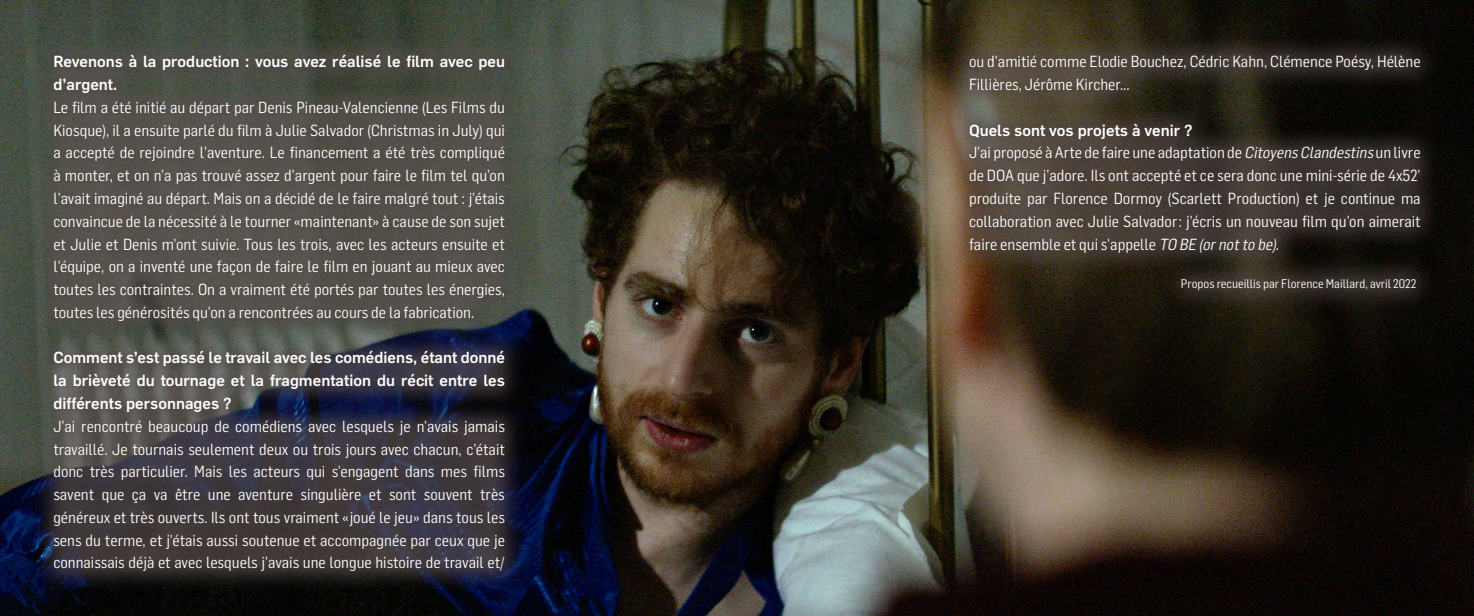
<style>
.page{position:relative;width:1474px;height:616px;background:#fff}
.page>*{position:absolute;margin:0;border:0;box-sizing:border-box;transform-origin:0 0}
.t1{font:15.75px/22.8px "Flama Semicondensed";color:#fff;text-align:justify}
.t2{font:500 15.75px/22.8px "Flama";color:#fff}
.t3{font:12.25px "Flama Semicondensed";color:#fff}
.s1{font-style:italic}
</style>
<div class="page">
<img style="left:0;top:0;width:1473px;height:615px">
<div style="left:32px;top:33px;width:495px;height:560px;background:#625654;opacity:.84"></div>
<svg style="left:947px;top:33px;width:495px;height:242px;background:#3a3229"></svg>
<svg style="left:1159px;top:256px;width:278px;height:55px;background:#252018"></svg>
<p class="t2" style="left:53px;top:49px;width:453px">Revenons à la production : vous avez réalisé le film avec peu d’argent.</p>
<p class="t1" style="left:53px;top:95px;width:453px">Le film a été initié au départ par Denis Pineau-Valencienne (Les Films du Kiosque), il a ensuite parlé du film à Julie Salvador (Christmas in July) qui a accepté de rejoindre l’aventure. Le financement a été très compliqué à monter, et on n’a pas trouvé assez d’argent pour faire le film tel qu’on l’avait imaginé au départ. Mais on a décidé de le faire malgré tout : j’étais convaincue de la nécessité à le tourner « maintenant » à cause de son sujet et Julie et Denis m’ont suivie. Tous les trois, avec les acteurs ensuite et l’équipe, on a inventé une façon de faire le film en jouant au mieux avec toutes les contraintes. On a vraiment été portés par toutes les énergies, toutes les générosités qu’on a rencontrées au cours de la fabrication.</p>
<p class="t2" style="left:53px;top:345px;width:453px;text-align:justify">Comment s’est passé le travail avec les comédiens, étant donné la brièveté du tournage et la fragmentation du récit entre les différents personnages ?</p>
<p class="t1" style="left:53px;top:414px;width:453px">J’ai rencontré beaucoup de comédiens avec lesquels je n’avais jamais travaillé. Je tournais seulement deux ou trois jours avec chacun, c’était donc très particulier. Mais les acteurs qui s’engagent dans mes films savent que ça va être une aventure singulière et sont souvent très généreux et très ouverts. Ils ont tous vraiment « joué le jeu » dans tous les sens du terme, et j’étais aussi soutenue et accompagnée par ceux que je connaissais déjà et avec lesquels j’avais une longue histoire de travail et/</p>
<p class="t1" style="left:969px;top:50px;width:453px">ou d’amitié comme Elodie Bouchez, Cédric Kahn, Clémence Poésy, Hélène<br>Fillières, Jérôme Kircher...</p>
<p class="t2" style="left:969px;top:117px;width:225px">Quels sont vos projets à venir ?</p>
<p class="t1" style="left:969px;top:141px;width:453px">J’ai proposé à Arte de faire une adaptation de <span class="s1">Citoyens Clandestins</span> un livre de DOA que j’adore. Ils ont accepté et ce sera donc une mini-série de 4x52’ produite par Florence Dormoy (Scarlett Production) et je continue ma collaboration avec Julie Salvador : j’écris un nouveau film qu’on aimerait faire ensemble et qui s’appelle <span class="s1">TO BE (ornotto be)</span>.</p>
<p class="t3" style="left:1180px;top:275px;width:237px">Propos recueillis par Florence Maillard, avril 2022</p>
</div>
